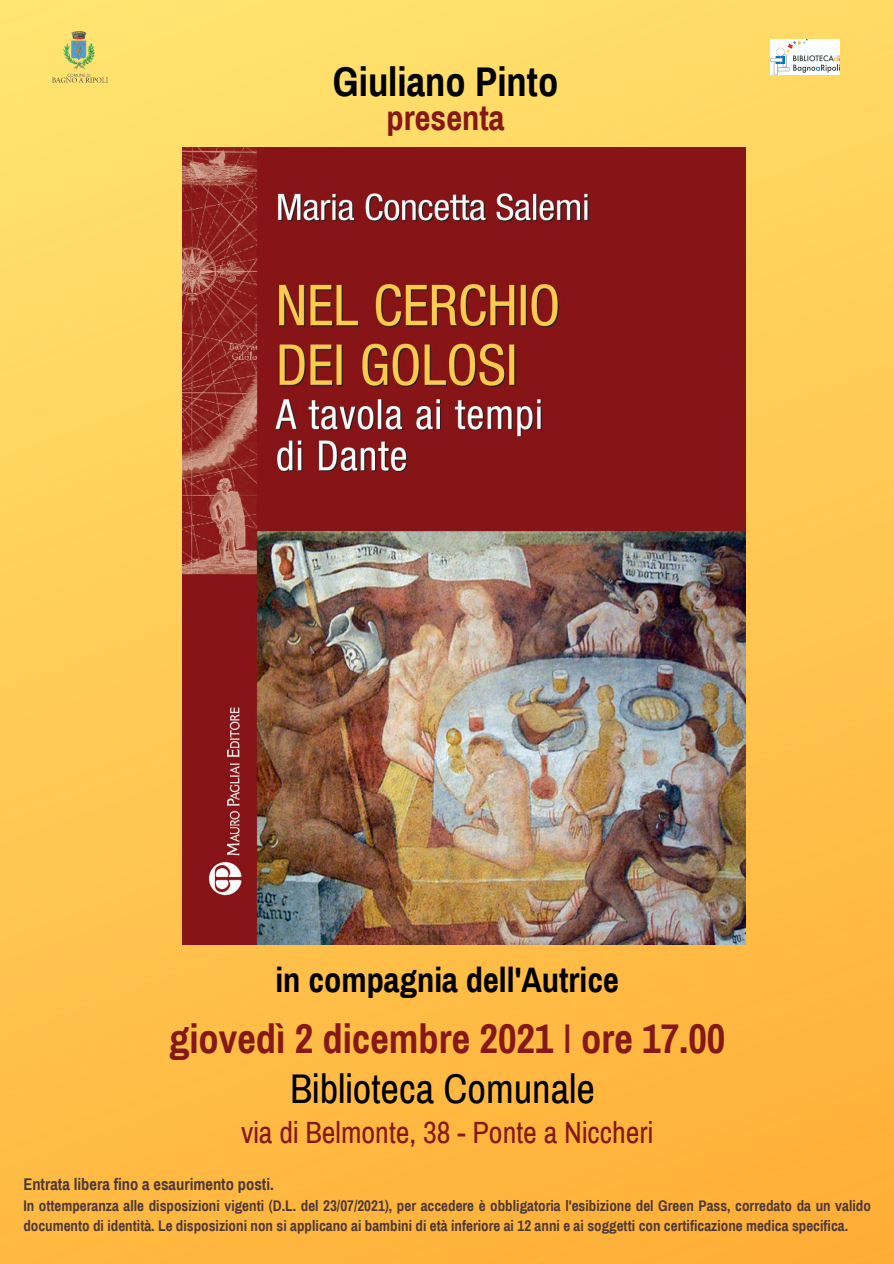
<style>
.page{position:relative;width:894px;height:1264px;background:#fff}
.page>*{position:absolute;margin:0;border:0;box-sizing:border-box;transform-origin:0 0}
.t1{font:700 40.5px "Archivo Narrow";color:#861818}
.t2{font:40.5px "Archivo Narrow";color:#000}
.t3{font:700 40.5px "Archivo Narrow";color:#000}
.t4{font:700 34.5px "Archivo Narrow";color:#000}
.t5{font:700 34.5px "Archivo Narrow";color:#861818}
.t6{font:30px "Archivo Narrow";color:#861818}
.t7{font:700 16.5px "Archivo Narrow";color:#4d3839}
.t8{font:700 15px/20.2px "Archivo Narrow";color:#4d3839}
.s1{font-weight:400}
</style>
<div class="page">
<img style="left:0;top:0;width:893px;height:1263px">
<img style="left:182px;top:147px;width:563px;height:797px">
<img style="left:52px;top:31px;width:55px;height:51px">
<img style="left:770px;top:40px;width:69px;height:35px">
<p class="t3" style="left:333px;top:61px;width:227px">Giuliano Pinto</p>
<p class="t5" style="left:386px;top:100px;width:119px">presenta</p>
<p class="t4" style="left:275px;top:961px;width:345px">in compagnia dell'Autrice</p>
<p class="t1" style="left:169px;top:1017px;width:557px">giovedì 2 dicembre 2021 <span class="s1">I</span> ore 17.00</p>
<p class="t2" style="left:290px;top:1067px;width:306px">Biblioteca Comunale</p>
<p class="t6" style="left:241px;top:1116px;width:413px">via di Belmonte, 38 - Ponte a Niccheri</p>
<p class="t7" style="left:23px;top:1175px;width:252px">Entrata libera fino a esaurimento posti.</p>
<p class="t8" style="left:23px;top:1195px;width:848px">In ottemperanza alle disposizioni vigenti (D.L. del 23/07/2021), per accedere è obbligatoria l'esibizione del Green Pass, corredato da un valido documento di identità. Le disposizioni non si applicano ai bambini di età inferiore ai 12 anni e ai soggetti con certificazione medica specifica.</p>
</div>
